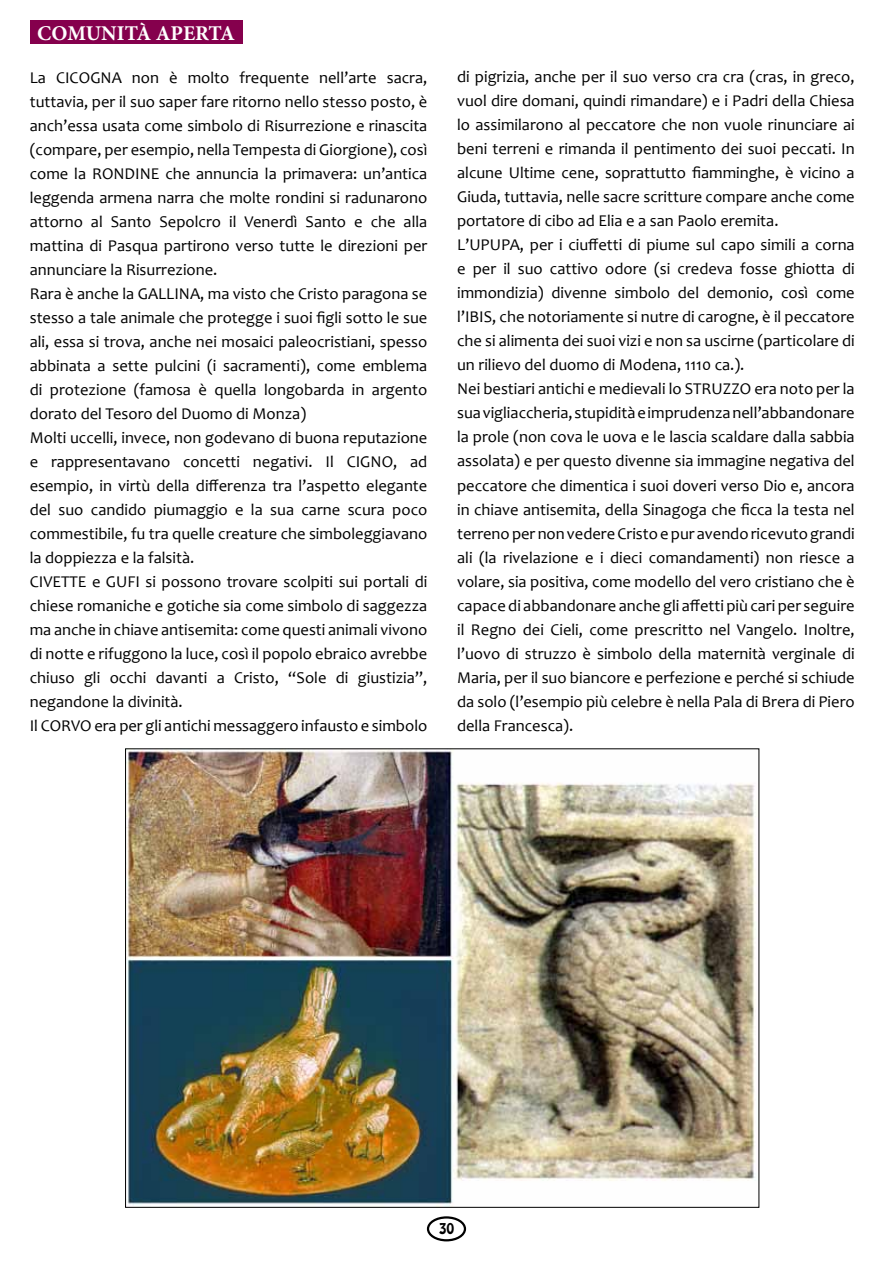
<style>
.page{position:relative;width:893px;height:1263px;background:#fff}
.page>*{position:absolute;margin:0;border:0;box-sizing:border-box;transform-origin:0 0}
.t1{font:700 21px "Minion Pro";color:#fff}
.t2{font:16.5px/24px "Candara";color:#000}
.t3{font:13.5px "Hobo Std";color:#000}
</style>
<div class="page">
<div style="left:427px;top:1216px;width:39px;height:25px;border:2px solid #000;border-radius:50%"></div>
<div style="left:30px;top:21px;width:212px;height:23px;background:#85004d"></div>
<img style="left:127px;top:750px;width:629px;height:456px">
<p class="t1" style="left:37px;top:18px;width:199px">COMUNITÀ APERTA</p>
<p class="t2" style="left:30px;top:66px;width:399px;text-align:justify">La CICOGNA non è molto frequente nell’arte sacra, tuttavia, per il suo saper fare ritorno nello stesso posto, è anch’essa usata come simbolo di Risurrezione e rinascita (compare, per esempio, nella Tempesta di Giorgione), così come la RONDINE</p>
<p class="t2" style="left:30px;top:162px;width:399px;text-indent:136px">che annuncia la primavera: un’antica leggenda armena narra che molte rondini si radunarono attorno al Santo Sepolcro il Venerdì Santo e che alla mattina di Pasqua partirono verso tutte le direzioni per annunciare la Risurrezione.<br>Rara è anche la GALLINA, ma visto che Cristo paragona se stesso a tale animale che protegge i suoi figli sotto le sue ali, essa si trova, anche nei mosaici paleocristiani, spesso abbinata a sette pulcini (i sacramenti), come emblema di protezione (famosa è quella longobarda in argento dorato del Tesoro del Duomo di Monza)<br>Molti uccelli, invece, non godevano di buona reputazione e rappresentavano concetti negativi. I l CIGNO</p>
<p class="t2" style="left:30px;top:450px;width:399px;text-indent:363px">, ad esempio, in virtù della differenza tra l’aspetto elegante del suo candido piumaggio e la sua carne scura poco commestibile, fu tra quelle creature che simboleggiavano la doppiezza e la falsità.<br>CIVETTE</p>
<p class="t2" style="left:30px;top:570px;width:399px;text-indent:62px">e GU FI si possono trovare scolpiti sui portali di chiese romaniche e gotiche sia come simbolo di saggezza ma anche in chiave antisemita: come questi animali vivono di notte e rifuggono la luce, così il popolo ebraico avrebbe chiuso gli occhi davanti a Cristo, “Sole di giustizia”, negandone la divinità.<br>I l CO RVO era per gli antichi messaggero infausto e simbolo</p>
<p class="t2" style="left:457px;top:65px;width:399px">di pigrizia, anche per il suo verso cra cra (cras, in greco, vuol dire domani, quindi rimandare) e i Padri della Chiesa lo assimilarono al peccatore che non vuole rinunciare ai beni terreni e rimanda il pentimento dei suoi peccati. I n alcune Ultime cene, soprattutto fiamminghe, è vicino a Giuda, tuttavia, nelle sacre scritture compare anche come portatore di cibo ad Elia e a san Paolo eremita.<br>L’UPUPA, per i ciuffetti di piume sul capo simili a corna e per il suo cattivo odore (si credeva fosse ghiotta di immondizia) divenne simbolo del demonio, così come l’IBIS, che notoriamente si nutre di carogne, è il peccatore che si alimenta dei suoi vizi e non sa uscirne (particolare di un rilievo del duomo di Modena, 1110 ca.).<br>N ei bestiari antichi e medievali lo STRU ZZO era noto per la sua vigliaccheria, stupidità e imprudenza nell’abbandonare la prole (non cova le uova e le lascia scaldare dalla sabbia assolata) e per questo divenne sia immagine negativa del peccatore che dimentica i suoi doveri verso Dio e, ancora in chiave antisemita, della Sinagoga che ficca la testa nel terreno per non vedere Cristo e pur avendo ricevuto grandi ali (la rivelazione e i dieci comandamenti) non riesce a volare, sia positiva, come modello del vero cristiano che è capace di abbandonare anche gli affetti più cari per seguire il Regno dei Cieli, come prescritto nel Vangelo. I noltre, l’uovo di struzzo è simbolo della maternità verginale di Maria, per il suo biancore e perfezione e perché si schiude da solo (l’esempio più celebre è nella Pala di Brera di Piero della Francesca).</p>
<p class="t3" style="left:439px;top:1219px;width:17px">30</p>
</div>
